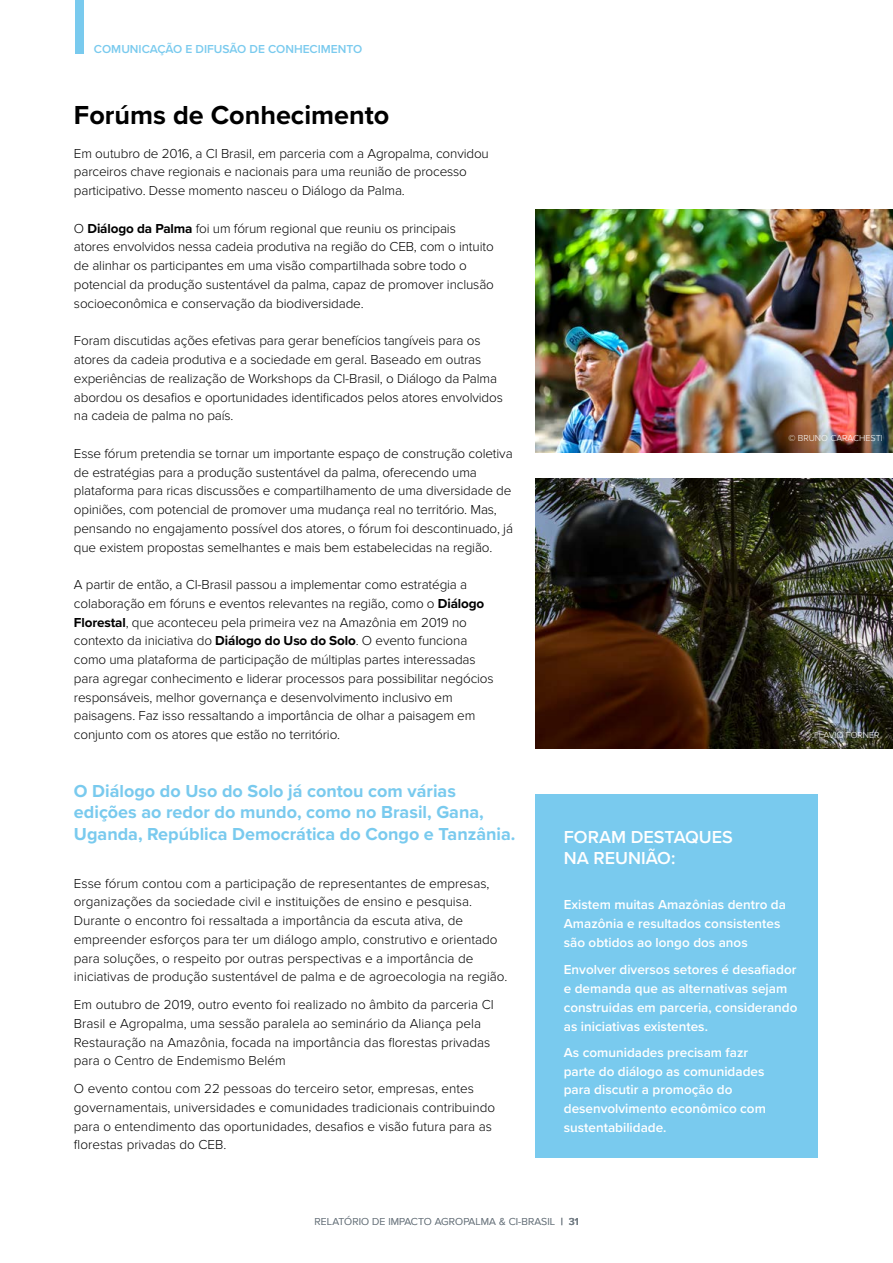
<style>
.page{position:relative;width:893px;height:1263px;background:#fff}
.page>*{position:absolute;margin:0;border:0;box-sizing:border-box;transform-origin:0 0}
.t1{font:700 27px "Proxima Nova";color:#000}
.t2{font:700 18px/21.8px "Proxima Nova";color:#79caee}
.t3{font:600 18px/21.6px "Proxima Nova";color:#fff}
.t4{font:300 13.5px/18.8px "Proxima Nova";letter-spacing:-.01em;color:#000}
.t5{font:600 13.5px/18.8px "Proxima Nova";color:#fff}
.t6{font:600 12px "Proxima Nova";color:#79caee}
.t7{font:300 10.5px "Proxima Nova";letter-spacing:.01em;color:#717b83}
.t8{font:300 9px "Proxima Nova";color:#fff}
.s1{font-weight:700}
.s2{font-weight:600}
</style>
<div class="page">
<div style="left:75px;top:0;width:8px;height:53px;background:#79caee"></div>
<div style="left:535px;top:795px;width:283px;height:363px;background:#79caee"></div>
<img style="left:535px;top:210px;width:358px;height:243px">
<img style="left:535px;top:478px;width:358px;height:270px">
<p class="t6" style="left:94px;top:40px;width:270px">COMUNICAÇÃO E DIFUSÃO DE CONHECIMENTO</p>
<h1 class="t1" style="left:74px;top:95px;width:317px">Forúms de Conhecimento</h1>
<p class="t4" style="left:74px;top:144px;width:416px">Em outubro de 2016, a CI Brasil, em parceria com a Agropalma, convidou parceiros chave regionais e nacionais para uma reunião de processo participativo. Desse momento nasceu o Diálogo da Palma.</p>
<p class="t4" style="left:74px;top:219px;width:422px">O <span class="s1">Diálogo da Palma</span> foi um fórum regional que reuniu os principais atores envolvidos nessa cadeia produtiva na região do CEB, com o intuito de alinhar os participantes em uma visão compartilhada sobre todo o potencial da produção sustentável da palma, capaz de promover inclusão socioeconômica e conservação da biodiversidade.</p>
<p class="t4" style="left:74px;top:332px;width:430px">Foram discutidas ações efetivas para gerar benefícios tangíveis para os atores da cadeia produtiva e a sociedade em geral. Baseado em outras experiências de realização de Workshops da CI-Brasil, o Diálogo da Palma abordou os desafios e oportunidades identificados pelos atores envolvidos na cadeia de palma no país.</p>
<p class="t4" style="left:74px;top:444px;width:441px">Esse fórum pretendia se tornar um importante espaço de construção coletiva de estratégias para a produção sustentável da palma, oferecendo uma plataforma para ricas discussões e compartilhamento de uma diversidade de opiniões, com potencial de promover uma mudança real no território. Mas, pensando no engajamento possível dos atores, o fórum foi descontinuado, já que existem propostas semelhantes e mais bem estabelecidas na região.</p>
<p class="t4" style="left:74px;top:575px;width:421px">A partir de então, a CI-Brasil passou a implementar como estratégia a colaboração em fóruns e eventos relevantes na região, como o <span class="s1">Diálogo Florestal</span>, que aconteceu pela primeira vez na Amazônia em 2019 no contexto da iniciativa do <span class="s1">Diálogo do Uso do Solo</span>. O evento funciona como uma plataforma de participação de múltiplas partes interessadas para agregar conhecimento e liderar processos para possibilitar negócios responsáveis, melhor governança e desenvolvimento inclusivo em paisagens. Faz isso ressaltando a importância de olhar a paisagem em conjunto com os atores que estão no território.</p>
<h2 class="t2" style="left:74px;top:779px;width:443px">O Diálogo do Uso do Solo já contou com várias edições ao redor do mundo, como no Brasil, Gana,<br>Uganda, República Democrática do Congo e Tanzânia.</h2>
<p class="t4" style="left:74px;top:874px;width:435px">Esse fórum contou com a participação de representantes de empresas, organizações da sociedade civil e instituições de ensino e pesquisa.<br>Durante o encontro foi ressaltada a importância da escuta ativa, de empreender esforços para ter um diálogo amplo, construtivo e orientado para soluções, o respeito por outras perspectivas e a importância de iniciativas de produção sustentável de palma e de agroecologia na região.</p>
<p class="t4" style="left:74px;top:995px;width:421px">Em outubro de 2019, outro evento foi realizado no âmbito da parceria CI Brasil e Agropalma, uma sessão paralela ao seminário da Aliança pela Restauração na Amazônia, focada na importância das florestas privadas para o Centro de Endemismo Belém</p>
<p class="t4" style="left:74px;top:1079px;width:423px">O evento contou com 22 pessoas do terceiro setor, empresas, entes governamentais, universidades e comunidades tradicionais contribuindo para o entendimento das oportunidades, desafios e visão futura para as florestas privadas do CEB.</p>
<p class="t8" style="left:788px;top:433px;width:96px">© BRUNO CARACHESTI</p>
<p class="t8" style="left:805px;top:729px;width:76px">© FLAVIO FORNER</p>
<h2 class="t3" style="left:564px;top:825px;width:171px">FORAM DESTAQUES<br>NA REUNIÃO:</h2>
<p class="t5" style="left:564px;top:895px;width:224px">Existem muitas Amazônias dentro da<br>Amazônia e resultados consistentes são obtidos ao longo dos anos</p>
<p class="t5" style="left:564px;top:960px;width:235px">Envolver diversos setores é desafiador e demanda que as alternativas sejam construidas em parceria, considerando as iniciativas existentes.</p>
<p class="t5" style="left:564px;top:1042px;width:204px">As comunidades precisam fazr parte do diálogo as comunidades para discutir a promoção do desenvolvimento econômico com sustentabilidade.</p>
<p class="t7" style="left:315px;top:1215px;width:266px">RELATÓRIO DE IMPACTO AGROPALMA &amp; CI-BRASIL <span class="s2">| 31</span></p>
</div>
